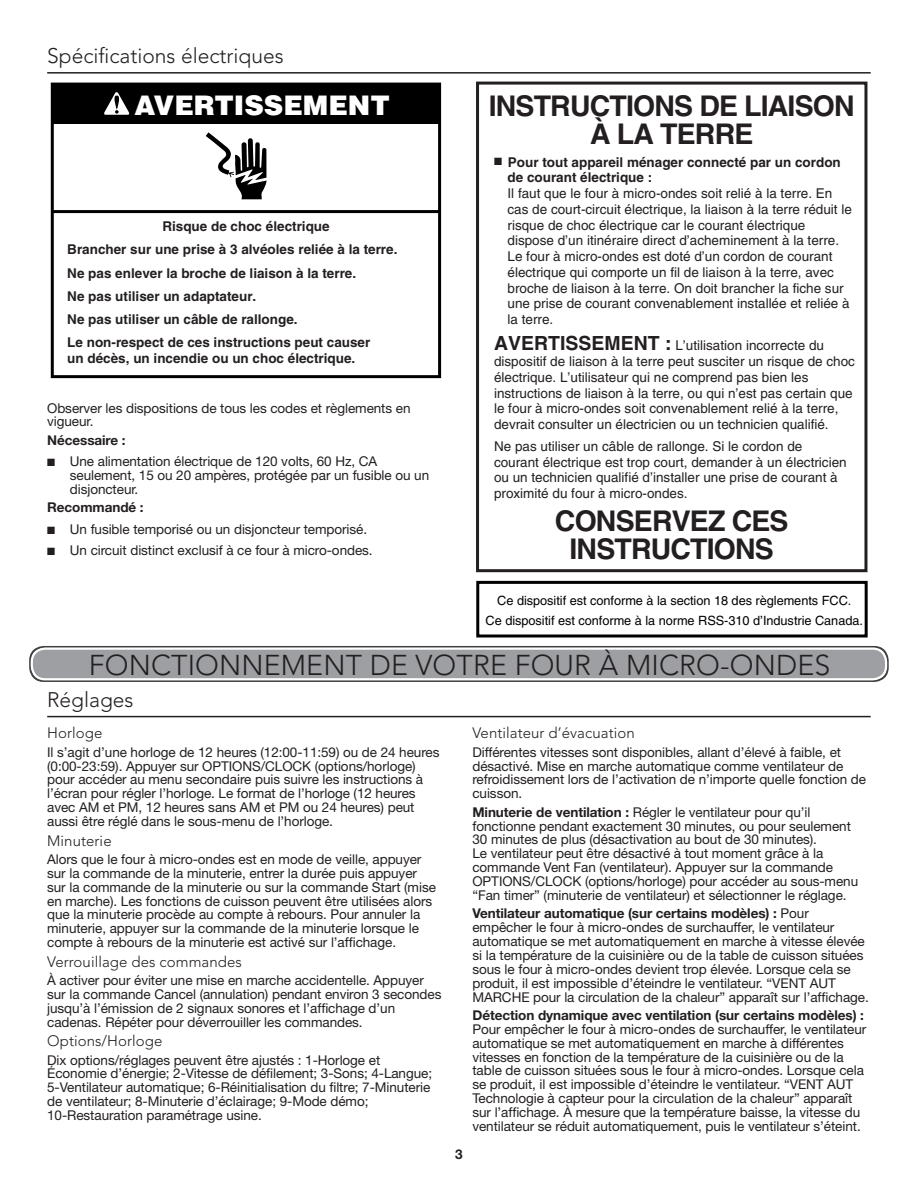
<style>
.page{position:relative;width:918px;height:1188px;background:#fff}
.page>*{position:absolute;margin:0;border:0;box-sizing:border-box;transform-origin:0 0}
.t1{font:700 28.5px/28.5px "Helvetica";letter-spacing:-.03em;color:#231f20;text-align:center}
.Heading_1_Cook{font:300 28.5px "Avenir LT Std";letter-spacing:.005em;color:#231f20}
.t2{font:900 27px "Helvetica";color:#fff}
.Heading_1_Dish{font:300 21px "Avenir LT Std";color:#231f20}
.Heading_2_Cook{font:300 21px "Avenir LT Std";color:#231f20}
.Heading_3{font:300 15px "Avenir LT Std";letter-spacing:.005em;color:#231f20}
.Body{font:13.5px/13.8px "Helvetica Neue";letter-spacing:-.005em;color:#231f20}
.t3{font:13.5px/15.8px "Helvetica";color:#231f20}
.t4{font:700 13.5px/23.2px "Helvetica";color:#231f20}
.Body_Bold{font:700 13.5px "Helvetica Neue";letter-spacing:-.005em;color:#231f20}
.Page_Number_Center{font:700 13.5px "Helvetica Neue";color:#231f20}
.t5{font:12.75px/20.2px "Helvetica";letter-spacing:-.005em;color:#000;text-align:center}
.s1{font-weight:700}
.s2{font-weight:700;font-size:19.5px}
</style>
<div class="page">
<hr style="left:47px;top:72px;width:824px;height:2px;background:#231f20">
<hr style="left:52px;top:210px;width:388px;height:3px;background:#000">
<div style="left:52px;top:84px;width:388px;height:39px;background:#000"></div>
<svg style="left:104px;top:92px;width:26px;height:23px"></svg>
<div style="left:51px;top:83px;width:390px;height:295px;border:3px solid #000"></div>
<svg style="left:206px;top:132px;width:61px;height:67px"></svg>
<div style="left:476px;top:82px;width:391px;height:490px;border:3px solid #231f20"></div>
<div style="left:476px;top:581px;width:392px;height:56px;border:3px solid #000"></div>
<div style="left:29px;top:646px;width:860px;height:36px;border:2px solid #404040;border-radius:13px"></div>
<div style="left:32px;top:649px;width:854px;height:30px;background:#9d9fa2;border-radius:13px"></div>
<div style="left:31px;top:647px;width:856px;height:33px;border:2px solid #fff;border-radius:13px"></div>
<hr style="left:47px;top:716px;width:824px;height:1px;background:#231f20">
<h1 class="Heading_1_Dish" style="left:47px;top:43px;width:238px">Spécifications électriques</h1>
<p class="t2" style="left:134px;top:88px;width:257px">AVERTISSEMENT</p>
<p class="t4" style="left:67px;top:215px;width:332px;text-indent:95px">Risque de choc électrique<br>Brancher sur une prise à 3 alvéoles reliée à la terre.<br>Ne pas enlever la broche de liaison à la terre.<br>Ne pas utiliser un adaptateur.<br>Ne pas utiliser un câble de rallonge.<br>Le non-respect de ces instructions peut causer</p>
<p class="t4" style="left:67px;top:347px;width:290px">un décès, un incendie ou un choc électrique.</p>
<p class="Body" style="left:47px;top:401px;width:365px">Observer les dispositions de tous les codes et règlements en vigueur.</p>
<p class="Body_Bold" style="left:47px;top:432px;width:80px">Nécessaire :</p>
<p class="Body" style="left:70px;top:454px;width:361px;text-indent:-23px">■ Une alimentation électrique de 120 volts, 60 Hz, CA seulement, 15 ou 20 ampères, protégée par un fusible ou un disjoncteur.</p>
<p class="Body_Bold" style="left:47px;top:499px;width:98px">Recommandé :</p>
<p class="Body" style="left:47px;top:522px;width:322px">■ Un fusible temporisé ou un disjoncteur temporisé.</p>
<p class="Body" style="left:47px;top:543px;width:327px">■ Un circuit distinct exclusif à ce four à micro-ondes.</p>
<p class="t1" style="left:489px;top:91px;width:367px">INSTRUCTIONS DE LIAISON<br>À LA TERRE</p>
<p class="t3" style="left:508px;top:154px;width:346px;text-indent:-13px">■ <span class="s1">Pour tout appareil ménager connecté par un cordon de courant électrique :<br></span>Il faut que le four à micro-ondes soit relié à la terre. En cas de court-circuit électrique, la liaison à la terre réduit le risque de choc électrique car le courant électrique dispose d’un itinéraire direct d’acheminement à la terre.<br>Le four à micro-ondes est doté d’un cordon de courant électrique qui comporte un fil de liaison à la terre, avec broche de liaison à la terre. On doit brancher la fiche sur une prise de courant convenablement installée et reliée à la terre.</p>
<p class="t3" style="left:494px;top:338px;width:362px"><span class="s2">AVERTISSEMENT :</span> L’utilisation incorrecte du dispositif de liaison à la terre peut susciter un risque de choc électrique. L’utilisateur qui ne comprend pas bien les instructions de liaison à la terre, ou qui n’est pas certain que le four à micro-ondes soit convenablement relié à la terre, devrait consulter un électricien ou un technicien qualifié.</p>
<p class="t3" style="left:494px;top:438px;width:354px">Ne pas utiliser un câble de rallonge. Si le cordon de courant électrique est trop court, demander à un électricien ou un technicien qualifié d’installer une prise de courant à proximité du four à micro-ondes.</p>
<p class="t1" style="left:555px;top:506px;width:235px">CONSERVEZ CES<br>INSTRUCTIONS</p>
<p class="t5" style="left:486px;top:590px;width:379px">Ce dispositif est conforme à la section 18 des règlements FCC.<br>Ce dispositif est conforme à la norme RSS-310 d’Industrie Canada.</p>
<h1 class="Heading_1_Cook" style="left:89px;top:649px;width:743px">FONCTIONNEMENT DE VOTRE FOUR À MICRO-ONDES</h1>
<h2 class="Heading_2_Cook" style="left:47px;top:687px;width:88px">Réglages</h2>
<h3 class="Heading_3" style="left:47px;top:724px;width:57px">Horloge</h3>
<p class="Body" style="left:47px;top:745px;width:394px">Il s’agit d’une horloge de 12 heures (12:00-11:59) ou de 24 heures (0:00-23:59). Appuyer sur OPTIONS/CLOCK (options/horloge) pour accéder au menu secondaire puis suivre les instructions à l’écran pour régler l’horloge. Le format de l’horloge (12 heures avec AM et PM, 12 heures sans AM et PM ou 24 heures) peut aussi être réglé dans le sous-menu de l’horloge.</p>
<h3 class="Heading_3" style="left:47px;top:832px;width:66px">Minuterie</h3>
<p class="Body" style="left:47px;top:852px;width:390px">Alors que le four à micro-ondes est en mode de veille, appuyer sur la commande de la minuterie, entrer la durée puis appuyer sur la commande de la minuterie ou sur la commande Start (mise en marche). Les fonctions de cuisson peuvent être utilisées alors que la minuterie procède au compte à rebours. Pour annuler la minuterie, appuyer sur la commande de la minuterie lorsque le compte à rebours de la minuterie est activé sur l’affichage.</p>
<h3 class="Heading_3" style="left:47px;top:953px;width:196px">Verrouillage des commandes</h3>
<p class="Body" style="left:47px;top:973px;width:396px">À activer pour éviter une mise en marche accidentelle. Appuyer sur la commande Cancel (annulation) pendant environ 3 secondes jusqu’à l’émission de 2 signaux sonores et l’affichage d’un cadenas. Répéter pour déverrouiller les commandes.</p>
<h3 class="Heading_3" style="left:47px;top:1032px;width:117px">Options/Horloge</h3>
<p class="Body" style="left:47px;top:1053px;width:386px">Dix options/réglages peuvent être ajustés : 1-Horloge et Économie d’énergie; 2-Vitesse de défilement; 3-Sons; 4-Langue; 5-Ventilateur automatique; 6-Réinitialisation du filtre; 7-Minuterie de ventilateur; 8-Minuterie d’éclairage; 9-Mode démo; 10-Restauration paramétrage usine.</p>
<h3 class="Heading_3" style="left:472px;top:724px;width:164px">Ventilateur d’évacuation</h3>
<p class="Body" style="left:472px;top:745px;width:395px">Différentes vitesses sont disponibles, allant d’élevé à faible, et désactivé. Mise en marche automatique comme ventilateur de refroidissement lors de l’activation de n’importe quelle fonction de cuisson.</p>
<p class="Body" style="left:472px;top:805px;width:387px"><span class="s1">Minuterie de ventilation :</span> Régler le ventilateur pour qu’il fonctionne pendant exactement 30 minutes, ou pour seulement 30 minutes de plus (désactivation au bout de 30 minutes).<br>Le ventilateur peut être désactivé à tout moment grâce à la commande Vent Fan (ventilateur). Appuyer sur la commande OPTIONS/CLOCK (options/horloge) pour accéder au sous-menu “Fan timer” (minuterie de ventilateur) et sélectionner le réglage.</p>
<p class="Body" style="left:472px;top:906px;width:398px"><span class="s1">Ventilateur automatique (sur certains modèles) :</span> Pour empêcher le four à micro-ondes de surchauffer, le ventilateur automatique se met automatiquement en marche à vitesse élevée si la température de la cuisinière ou de la table de cuisson situées sous le four à micro-ondes devient trop élevée. Lorsque cela se produit, il est impossible d’éteindre le ventilateur. “VENT AUT MARCHE pour la circulation de la chaleur” apparaît sur l’affichage.</p>
<p class="Body" style="left:472px;top:1008px;width:395px"><span class="s1">Détection dynamique avec ventilation (sur certains modèles) :<br></span>Pour empêcher le four à micro-ondes de surchauffer, le ventilateur automatique se met automatiquement en marche à différentes vitesses en fonction de la température de la cuisinière ou de la table de cuisson situées sous le four à micro-ondes. Lorsque cela se produit, il est impossible d’éteindre le ventilateur. “VENT AUT Technologie à capteur pour la circulation de la chaleur” apparaît sur l’affichage. À mesure que la température baisse, la vitesse du ventilateur se réduit automatiquement, puis le ventilateur s’éteint.</p>
<p class="Page_Number_Center" style="left:455px;top:1146px;width:9px">3</p>
</div>
